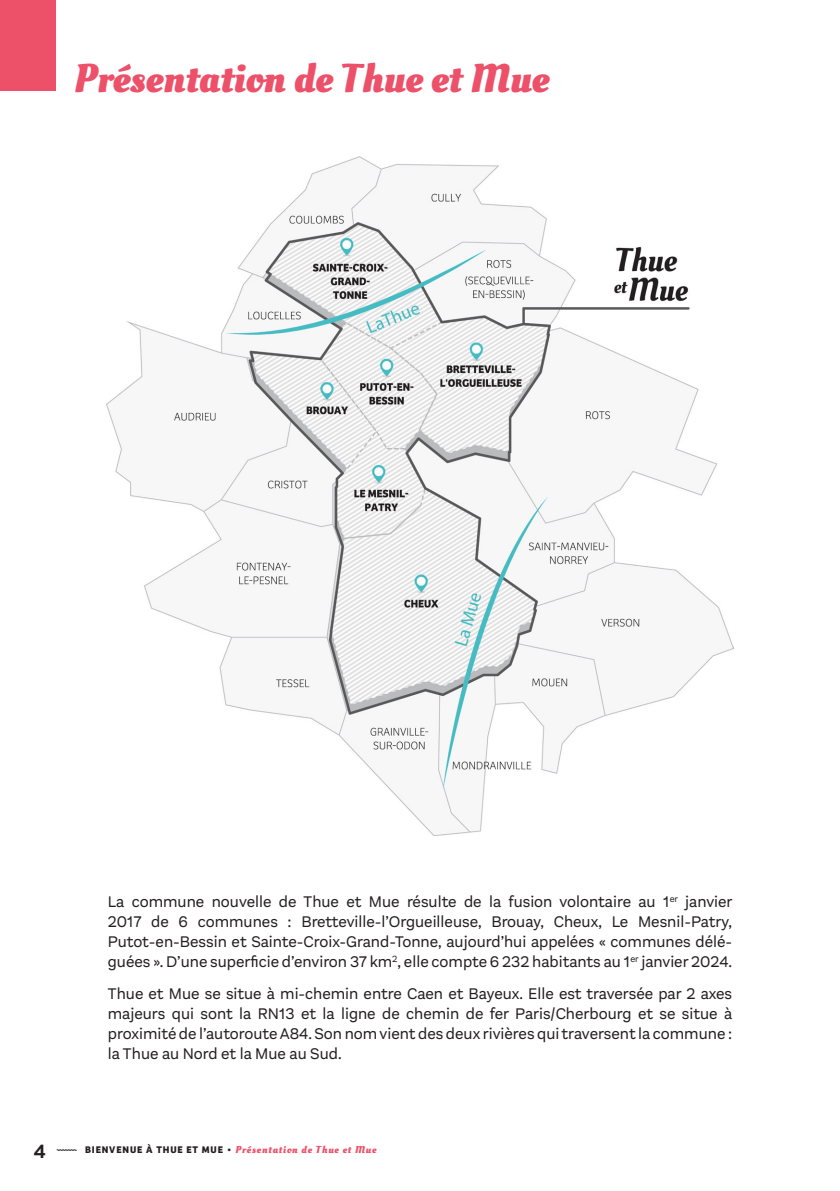
<style>
.page{position:relative;width:840px;height:1191px;background:#fff}
.page>*{position:absolute;margin:0;border:0;box-sizing:border-box;transform-origin:0 0}
.t1{font:700 40px "Oleo Script";color:#ed5069}
.t2{font:700 20px "Aestetico";color:#231f20}
.t3{font:16px/20px "Aestetico";color:#231f20;text-align:justify}
.t4{font:700 10px "Oleo Script";letter-spacing:.085em;color:#ed5069}
.s1{font-family:"Bree";color:#231f20}
</style>
<div class="page">
<svg style="left:56px;top:1149px;width:21px;height:1px"></svg>
<div style="left:0;top:0;width:56px;height:91px;background:#ed5069"></div>
<img style="left:106px;top:157px;width:627px;height:678px">
<p class="t1" style="left:74px;top:54px;width:476px">Présentation de Thue et Mue</p>
<p class="t3" style="left:108px;top:892px;width:626px">La commune nouvelle de Thue et Mue résulte de la fusion volontaire au 1<sup>er</sup> janvier 2017 de 6 communes : Bretteville-l’Orgueilleuse, Brouay, Cheux, Le Mesnil-Patry, Putot-en-Bessin et Sainte-Croix-Grand-Tonne, aujourd’hui appelées « communes délé&shy;guées ». D’une superficie d’environ 37 km<sup>2</sup>, elle compte 6 232 habitants au 1<sup>er</sup> janvier 2024.</p>
<p class="t3" style="left:108px;top:983px;width:625px">Thue et Mue se situe à mi-chemin entre Caen et Bayeux. Elle est traversée par 2 axes majeurs qui sont la RN13 et la ligne de chemin de fer Paris/Cherbourg et se situe à proximité de l’autoroute A84. Son nom vient des deux rivières qui traversent la commune : la Thue au Nord et la Mue au Sud.</p>
<p class="t2" style="left:34px;top:1139px;width:13px">4</p>
<p class="t4" style="left:85px;top:1144px;width:293px"><span class="s1">BIENVENUE À THUE ET MUE •</span> Présentation de Thue et Mue</p>
</div>
